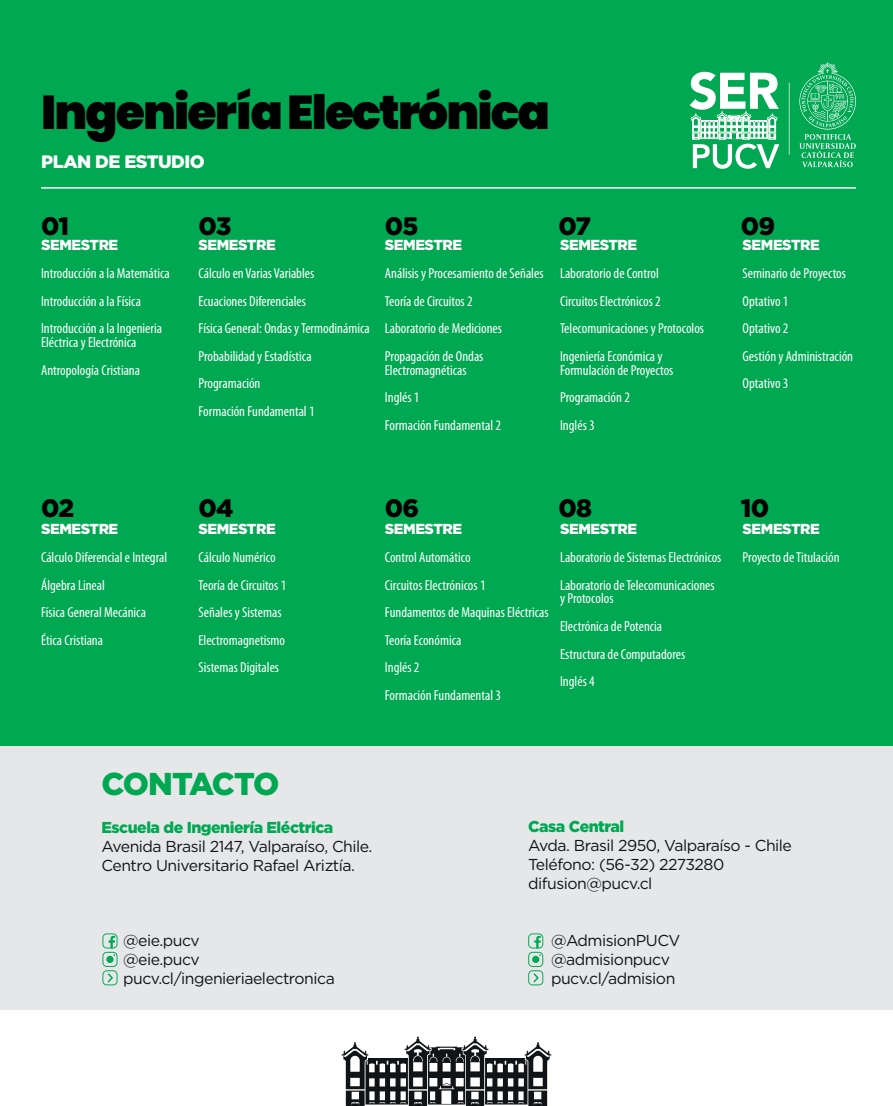
<style>
.page{position:relative;width:893px;height:1106px;background:#fff}
.page>*{position:absolute;margin:0;border:0;box-sizing:border-box;transform-origin:0 0}
.t1{font:900 47.4px "Poppins";letter-spacing:-.04em;color:#000001}
.t2{font:900 31.65px "Gotham";letter-spacing:-.05em;color:#00a852}
.t3{font:900 25.2px "Gotham";letter-spacing:-.03em;color:#000001}
.t4{font:900 18px "Gotham";letter-spacing:-.03em;color:#fff}
.t5{font:15.75px/18.9px "Gotham";letter-spacing:-.03em;color:#111416}
.t6{font:900 15.75px "Gotham";letter-spacing:-.03em;color:#00a852}
.t7{font:condensed 14.55px/27.6px "Myriad Pro";color:#fff}
.t8{font:900 14.55px "Gotham";letter-spacing:-.03em;color:#fff}
</style>
<div class="page">
<div style="left:0;top:701px;width:893px;height:308px;background:#e6e7e9"></div>
<div style="left:0;top:0;width:893px;height:745px;background:#00a852"></div>
<svg style="left:789px;top:82px;width:1px;height:73px"></svg>
<svg style="left:690px;top:72px;width:89px;height:97px"></svg>
<svg style="left:799px;top:62px;width:57px;height:105px"></svg>
<svg style="left:102px;top:933px;width:16px;height:52px"></svg>
<svg style="left:528px;top:933px;width:15px;height:52px"></svg>
<svg style="left:342px;top:1036px;width:209px;height:70px"></svg>
<hr style="left:41px;top:187px;width:815px;height:2px;background:#fff">
<h1 class="t1" style="left:41px;top:85px;width:510px">Ingeniería Electrónica</h1>
<p class="t4" style="left:41px;top:149px;width:165px">PLAN DE ESTUDIO</p>
<h3 class="t3" style="left:41px;top:208px;width:29px">01</h3>
<h3 class="t3" style="left:199px;top:208px;width:34px">03</h3>
<h3 class="t3" style="left:385px;top:208px;width:35px">05</h3>
<h3 class="t3" style="left:558px;top:208px;width:34px">07</h3>
<p class="t8" style="left:41px;top:235px;width:79px">SEMESTRE</p>
<p class="t7" style="left:41px;top:259px;width:130px">Introducción a la Matemática<br>Introducción a la Física<br>Introducción a la Ingenieria</p>
<p class="t7" style="left:41px;top:328px;width:100px">Eléctrica y Electrónica<br>Antropología Cristiana</p>
<p class="t8" style="left:199px;top:235px;width:79px">SEMESTRE</p>
<p class="t7" style="left:199px;top:259px;width:173px">Cálculo en Varias Variables<br>Ecuaciones Diferenciales<br>Física General: Ondas y Termodinámica<br>Probabilidad y Estadística<br>Programación<br>Formación Fundamental 1</p>
<p class="t8" style="left:385px;top:235px;width:79px">SEMESTRE</p>
<p class="t7" style="left:385px;top:259px;width:160px">Análisis y Procesamiento de Señales<br>Teoría de Circuitos 2<br>Laboratorio de Mediciones<br>Propagación de Ondas</p>
<p class="t7" style="left:385px;top:356px;width:118px">Electromagnéticas<br>Inglés 1<br>Formación Fundamental 2</p>
<p class="t8" style="left:560px;top:235px;width:79px">SEMESTRE</p>
<p class="t7" style="left:560px;top:259px;width:146px">Laboratorio de Control<br>Circuitos Electrónicos 2<br>Telecomunicaciones y Protocolos<br>Ingeniería Económica y</p>
<p class="t7" style="left:560px;top:356px;width:115px">Formulación de Proyectos<br>Programación 2<br>Inglés 3</p>
<h3 class="t3" style="left:741px;top:208px;width:36px">09</h3>
<p class="t8" style="left:743px;top:235px;width:79px">SEMESTRE</p>
<p class="t7" style="left:743px;top:259px;width:112px">Seminario de Proyectos<br>Optativo 1<br>Optativo 2<br>Gestión y Administración<br>Optativo 3</p>
<h3 class="t3" style="left:41px;top:490px;width:35px">02</h3>
<h3 class="t3" style="left:199px;top:490px;width:37px">04</h3>
<h3 class="t3" style="left:385px;top:490px;width:36px">06</h3>
<h3 class="t3" style="left:558px;top:490px;width:35px">08</h3>
<p class="t8" style="left:41px;top:519px;width:79px">SEMESTRE</p>
<p class="t7" style="left:41px;top:543px;width:128px">Cálculo Diferencial e Integral<br>Álgebra Lineal<br>Física General Mecánica<br>Ética Cristiana</p>
<p class="t8" style="left:199px;top:519px;width:79px">SEMESTRE</p>
<p class="t7" style="left:199px;top:543px;width:89px">Cálculo Numérico<br>Teoría de Circuitos 1<br>Señales y Sistemas<br>Electromagnetismo<br>Sistemas Digitales</p>
<p class="t8" style="left:385px;top:519px;width:79px">SEMESTRE</p>
<p class="t7" style="left:385px;top:543px;width:165px">Control Automático<br>Circuitos Electrónicos 1<br>Fundamentos de Maquinas Eléctricas<br>Teoría Económica<br>Inglés 2<br>Formación Fundamental 3</p>
<p class="t8" style="left:560px;top:519px;width:79px">SEMESTRE</p>
<p class="t7" style="left:560px;top:543px;width:163px">Laboratorio de Sistemas Electrónicos<br>Laboratorio de Telecomunicaciones</p>
<p class="t7" style="left:560px;top:584px;width:127px">y Protocolos<br>Electrónica de Potencia<br>Estructura de Computadores<br>Inglés 4</p>
<h3 class="t3" style="left:741px;top:490px;width:30px">10</h3>
<p class="t8" style="left:743px;top:519px;width:79px">SEMESTRE</p>
<p class="t7" style="left:743px;top:543px;width:99px">Proyecto de Titulación</p>
<h2 class="t2" style="left:101px;top:761px;width:179px">CONTACTO</h2>
<p class="t6" style="left:101px;top:816px;width:233px">Escuela de Ingeniería Eléctrica</p>
<p class="t5" style="left:101px;top:836px;width:272px">Avenida Brasil 2147, Valparaíso, Chile.<br>Centro Universitario Rafael Ariztía.</p>
<p class="t6" style="left:528px;top:816px;width:98px">Casa Central</p>
<p class="t5" style="left:528px;top:836px;width:265px">Avda. Brasil 2950, Valparaíso - Chile<br>Teléfono: (56-32) 2273280 difusion@pucv.cl</p>
<p class="t5" style="left:123px;top:930px;width:213px">@eie.pucv<br>@eie.pucv pucv.cl/ingenieriaelectronica</p>
<p class="t5" style="left:551px;top:930px;width:131px">@AdmisionPUCV @admisionpucv pucv.cl/admision</p>
</div>
